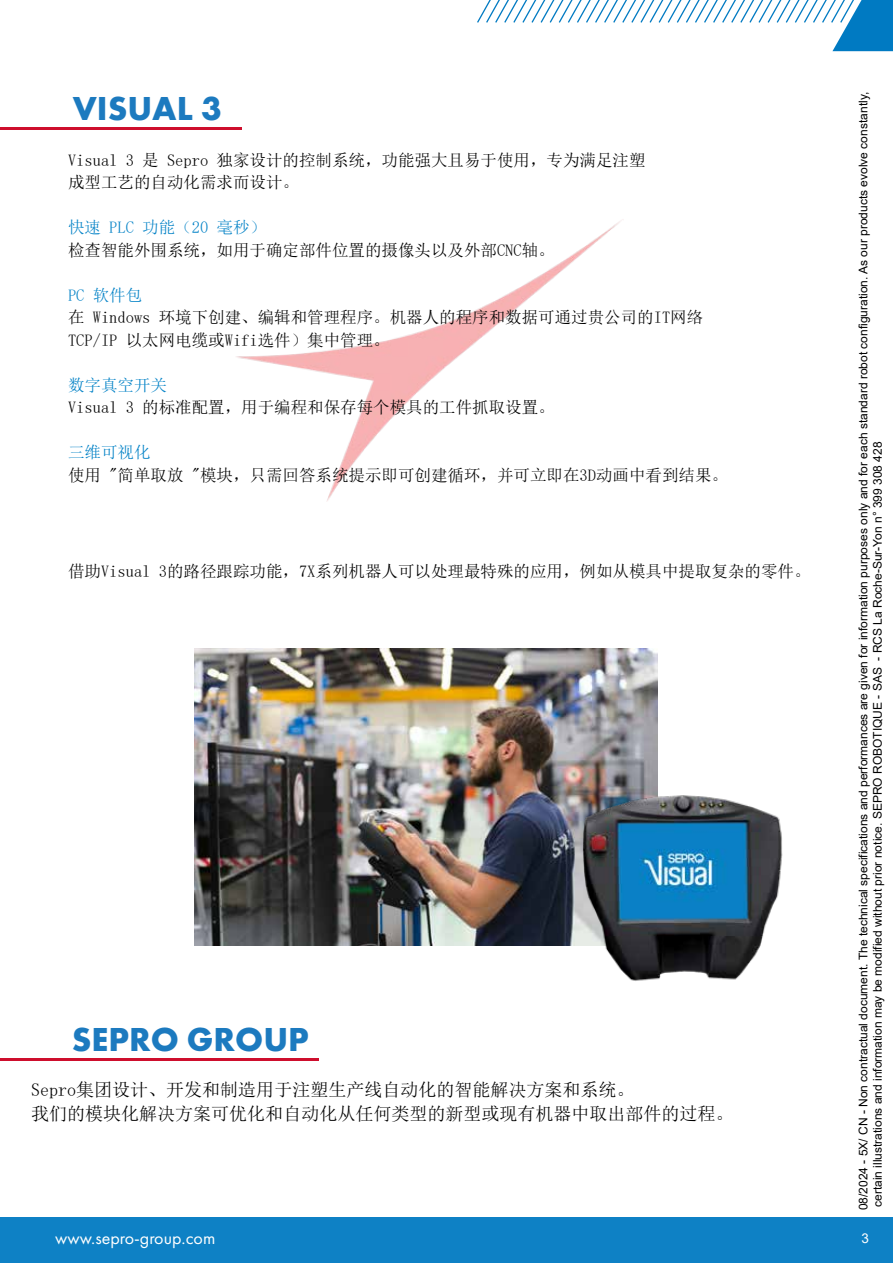
<style>
.page{position:relative;width:893px;height:1263px;background:#fff}
.page>*{position:absolute;margin:0;border:0;box-sizing:border-box;transform-origin:0 0}
.t1{font:700 34.5px "Futura PT";color:#1c7abf}
.t2{font:18px/24px "Sim Sun";color:#000}
.t3{font:18px "Futura PT";color:#fff}
.t4{font:16.5px/22.5px "Sim Sun";color:#000}
.t5{font:16.5px "Sim Sun";color:#0081c6}
.t6{font:13.5px "Arial";color:#fff}
.t7{font:12px/14.4px "Arial";color:#000}
</style>
<div class="page">
<img style="left:236px;top:219px;width:387px;height:282px">
<hr style="left:0;top:128px;width:242px;height:2px;background:#ce0e2d">
<hr style="left:0;top:1058px;width:318px;height:3px;background:#ce0e2d">
<svg style="left:477px;top:0;width:416px;height:51px"></svg>
<div style="left:0;top:1217px;width:893px;height:46px;background:#0e81c5"></div>
<img style="left:195px;top:648px;width:462px;height:298px">
<img style="left:571px;top:780px;width:212px;height:201px">
<h1 class="t1" style="left:73px;top:86px;width:150px">VISUAL 3</h1>
<h3 class="t4" style="left:68px;top:149px;width:579px">Visual 3 是 Sepro 独家设计的控制系统，功能强大且易于使用，专为满足注塑成型工艺的自动化需求而设计。</h3>
<h3 class="t5" style="left:68px;top:219px;width:200px">快速 PLC 功能（20 毫秒）</h3>
<h3 class="t4" style="left:68px;top:239px;width:488px">检查智能外围系统，如用于确定部件位置的摄像头以及外部CNC轴。</h3>
<h3 class="t5" style="left:68px;top:287px;width:76px">PC 软件包</h3>
<h3 class="t4" style="left:68px;top:306px;width:637px">在 Windows 环境下创建、编辑和管理程序。机器人的程序和数据可通过贵公司的IT网络<br>TCP/IP 以太网电缆或Wifi选件）集中管理。</h3>
<h3 class="t5" style="left:68px;top:377px;width:101px">数字真空开关</h3>
<h3 class="t4" style="left:68px;top:396px;width:488px">Visual 3 的标准配置，用于编程和保存每个模具的工件抓取设置。</h3>
<h3 class="t5" style="left:68px;top:444px;width:84px">三维可视化</h3>
<h3 class="t4" style="left:68px;top:464px;width:662px">使用 "简单取放 "模块，只需回答系统提示即可创建循环，并可立即在3D动画中看到结果。</h3>
<h3 class="t4" style="left:68px;top:559px;width:744px">借助Visual 3的路径跟踪功能，7X系列机器人可以处理最特殊的应用，例如从模具中提取复杂的零件。</h3>
<h1 class="t1" style="left:72px;top:1017px;width:239px">SEPRO GROUP</h1>
<h2 class="t2" style="left:31px;top:1078px;width:704px">Sepro集团设计、开发和制造用于注塑生产线自动化的智能解决方案和系统。<br>我们的模块化解决方案可优化和自动化从任何类型的新型或现有机器中取出部件的过程。</h2>
<p class="t7" style="left:856px;top:1210px;width:1120px;rotate:-90deg">08/2024 - 5X/ CN - Non contractual document. The technical specifications and performances are given for information purposes only and for each standard robot configuration. As our products evolve constantly, certain illustrations and information may be modified without prior notice. SEPRO ROBOTIQUE - SAS - RCS La Roche-Sur-Yon n° 399 308 428</p>
<h2 class="t3" style="left:55px;top:1228px;width:162px">www.sepro-group.com</h2>
<p class="t6" style="left:862px;top:1229px;width:9px">3</p>
<p class="t6" style="left:856px;top:1233px;width:9px">2</p>
</div>
